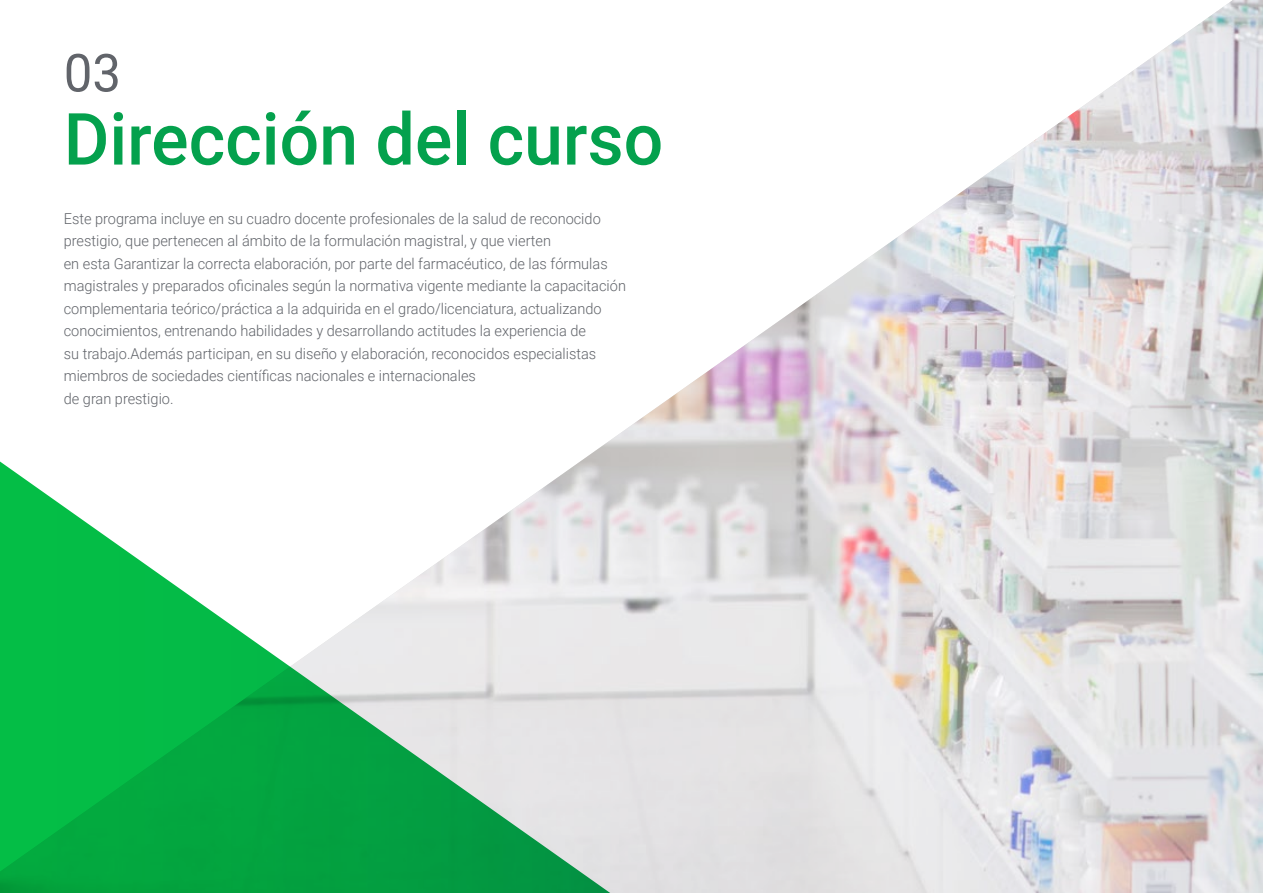
<style>
.page{position:relative;width:1263px;height:893px;background:#fff}
.page>*{position:absolute;margin:0;border:0;box-sizing:border-box;transform-origin:0 0}
.t1{font:500 72px "Roboto";color:#04a14d}
.t2{font:52.5px "Roboto";color:#61646a}
.t3{font:300 15px/22.5px "Roboto";color:#61646a}
</style>
<div class="page">
<img style="left:602px;top:0;width:661px;height:893px">
<svg style="left:0;top:446px;width:640px;height:447px"></svg>
<h2 class="t2" style="left:64px;top:36px;width:59px">03</h2>
<h1 class="t1" style="left:64px;top:89px;width:601px">Dirección del curso</h1>
<p class="t3" style="left:64px;top:207px;width:564px">Este programa incluye en su cuadro docente profesionales de la salud de reconocido prestigio, que pertenecen al ámbito de la formulación magistral, y que vierten<br>en esta Garantizar la correcta elaboración, por parte del farmacéutico, de las fórmulas magistrales y preparados oficinales según la normativa vigente mediante la capacitación complementaria teórico/práctica a la adquirida en el grado/licenciatura, actualizando conocimientos, entrenando habilidades y desarrollando actitudes la experiencia de<br>su trabajo.Además participan, en su diseño y elaboración, reconocidos especialistas miembros de sociedades científicas nacionales e internacionales<br>de gran prestigio.</p>
</div>
